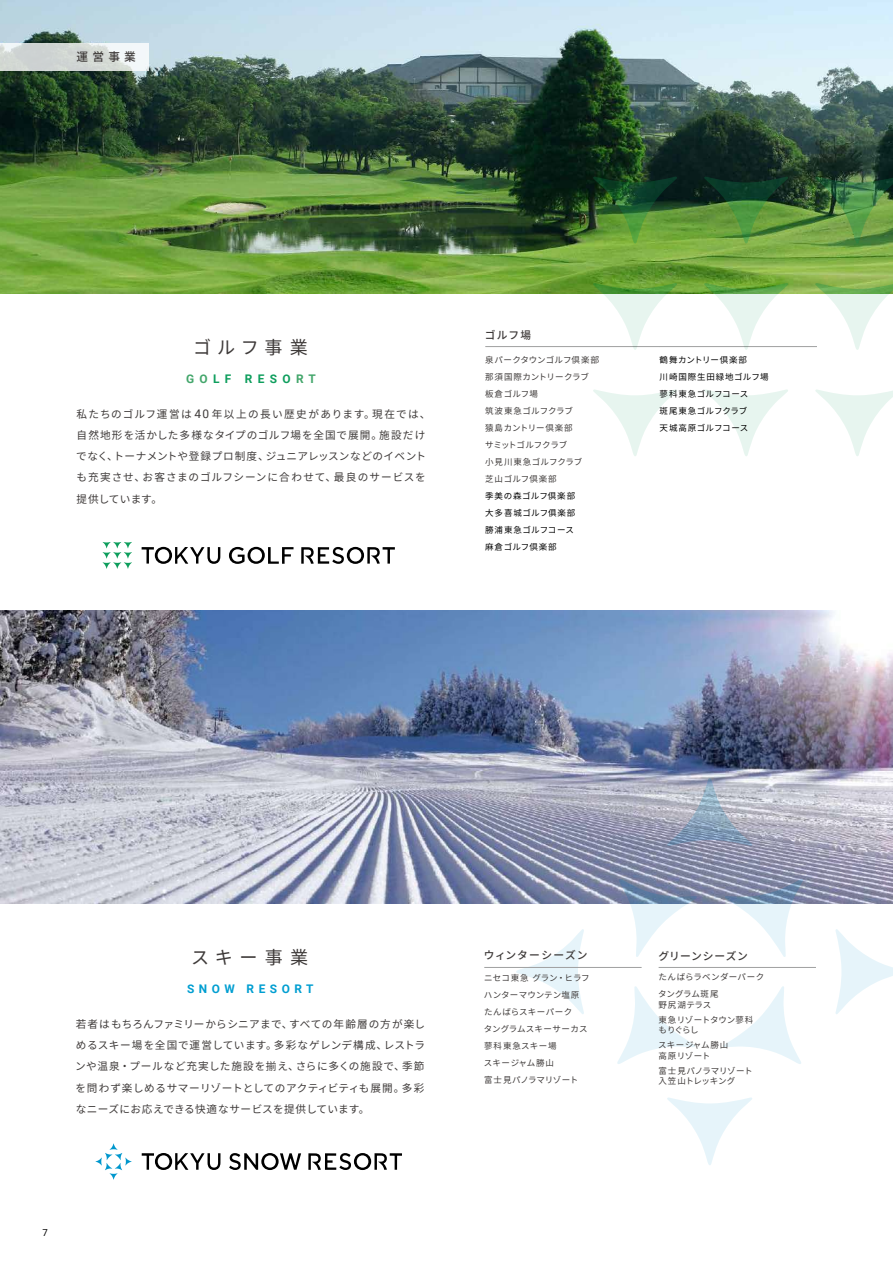
<style>
.page{position:relative;width:893px;height:1263px;background:#fff}
.page>*{position:absolute;margin:0;border:0;box-sizing:border-box;transform-origin:0 0}
.t1{font:18px "Noto Sans CJ Kjp";letter-spacing:.345em;color:#3e3a39}
.t2{font:700 11.85px "Roboto";letter-spacing:.375em;color:#009ed1}
.t3{font:700 11.85px "Roboto";letter-spacing:.445em;color:#0e9e5d}
.t4{font:500 11.7px "Noto Sans CJ Kjp";color:#3e3a39}
.t5{font:500 10.8px "Noto Sans CJ Kjp";letter-spacing:.08em;color:#3e3a39}
.t6{font:500 10.8px "Noto Sans CJ Kjp";letter-spacing:.05em;color:#3e3a39}
.t7{font:10.65px/21.3px "Noto Sans CJ Kjp";letter-spacing:.06em;color:#3e3a39;text-align:justify}
.t8{font:9.6px "Roboto";color:#000}
.t9{font:8.55px/17px "Noto Sans CJ Kjp";letter-spacing:.025em;color:#3e3a39}
.t10{font:8.55px/17px "Noto Sans CJ Kjp";letter-spacing:.06em;color:#000}
.t11{font:8.55px/17px "Noto Sans CJ Kjp";letter-spacing:.05em;color:#3e3a39}
.t12{font:8.55px/14.9px "Noto Sans CJ Kjp";color:#3e3a39}
.t13{font:8.55px/14.9px "Noto Sans CJ Kjp";letter-spacing:-.01em;color:#3e3a39}
.t14{font:8.55px "Noto Sans CJ Kjp";letter-spacing:-.025em;color:#3e3a39}
.s1{color:#43a66b}
.s2{font-family:"Roboto";font-size:11.85px}
.s3{font-size:10.65px}
</style>
<div class="page">
<img style="left:0;top:610px;width:893px;height:294px">
<img style="left:0;top:0;width:893px;height:293px">
<svg style="left:308px;top:1153px;width:94px;height:17px"></svg>
<svg style="left:142px;top:1153px;width:78px;height:17px"></svg>
<svg style="left:229px;top:1153px;width:72px;height:17px"></svg>
<svg style="left:95px;top:1143px;width:37px;height:36px"></svg>
<svg style="left:723px;top:986px;width:78px;height:78px"></svg>
<svg style="left:617px;top:986px;width:78px;height:78px"></svg>
<svg style="left:667px;top:1097px;width:85px;height:68px"></svg>
<svg style="left:516px;top:929px;width:68px;height:85px"></svg>
<svg style="left:835px;top:929px;width:57px;height:85px"></svg>
<svg style="left:619px;top:879px;width:78px;height:78px"></svg>
<svg style="left:724px;top:879px;width:79px;height:78px"></svg>
<svg style="left:666px;top:778px;width:87px;height:68px;background:#a7b1c2"></svg>
<hr style="left:484px;top:967px;width:158px;height:1px;background:#9fa0a0">
<hr style="left:659px;top:967px;width:157px;height:1px;background:#9fa0a0">
<svg style="left:301px;top:547px;width:94px;height:17px"></svg>
<svg style="left:142px;top:547px;width:78px;height:17px"></svg>
<svg style="left:229px;top:547px;width:64px;height:17px"></svg>
<svg style="left:103px;top:542px;width:29px;height:27px"></svg>
<hr style="left:485px;top:346px;width:175px;height:1px;background:#9fa0a0">
<hr style="left:660px;top:346px;width:157px;height:1px;background:#9fa0a0">
<svg style="left:593px;top:389px;width:84px;height:67px"></svg>
<svg style="left:704px;top:389px;width:84px;height:67px"></svg>
<svg style="left:815px;top:389px;width:78px;height:67px"></svg>
<img style="left:592px;top:176px;width:86px;height:68px">
<svg style="left:704px;top:176px;width:85px;height:68px;background:#437334"></svg>
<img style="left:815px;top:176px;width:78px;height:68px">
<svg style="left:592px;top:283px;width:86px;height:67px"></svg>
<svg style="left:704px;top:283px;width:85px;height:67px"></svg>
<svg style="left:815px;top:283px;width:78px;height:67px"></svg>
<svg style="left:0;top:43px;width:149px;height:28px;fill:#d3d8d4"></svg>
<p class="t4" style="left:77px;top:50px;width:61px">運営事業</p>
<h1 class="t1" style="left:193px;top:337px;width:116px">ゴルフ事業</h1>
<p class="t3" style="left:186px;top:370px;width:131px"><span class="s1">GO</span>LF RESO<span class="s1">RT</span></p>
<p class="t7" style="left:76px;top:403px;width:356px;text-align:left">私たちのゴルフ運営は <span class="s2">40</span> 年以上の長い歴史があります。現在では、自然地形を活かした多様なタイプのゴルフ場を全国で展開。施設だけでなく、トーナメントや登録プロ制度、ジュニアレッスンなどのイベントも充実させ、お客さまのゴルフシーンに合わせて、最良のサービスを提供しています。</p>
<p class="t5" style="left:485px;top:329px;width:48px">ゴルフ<span class="s3">場</span></p>
<p class="t9" style="left:485px;top:351px;width:115px">泉パークタウンゴルフ倶楽部那須国際カントリークラブ板倉ゴルフ場<br>筑波東急ゴルフクラブ<br>猿島カントリー倶楽部<br>サミットゴルフクラブ<br>小見川東急ゴルフクラブ<br>芝山ゴルフ倶楽部</p>
<p class="t10" style="left:485px;top:487px;width:92px">季美の森ゴルフ倶楽部大多喜城ゴルフ俱楽部勝浦東急ゴルフコース麻倉ゴルフ倶楽部</p>
<p class="t10" style="left:660px;top:351px;width:110px">鶴舞カントリー倶楽部<br>川崎国際生田緑地ゴルフ場蓼科東急ゴルフコース<br>斑尾東急ゴルフクラブ<br>天城高原ゴルフコース</p>
<h1 class="t1" style="left:191px;top:947px;width:118px">スキー事業</h1>
<p class="t2" style="left:187px;top:980px;width:128px">SNOW RESORT</p>
<p class="t7" style="left:75px;top:1013px;width:352px">若者はもちろんファミリーからシニアまで、すべての年齢層の方が楽しめるスキー場を全国で運営しています。多彩なゲレンデ構成、レストランや温泉・プールなど充実した施設を揃え、さらに多くの施設で、季節を問わず楽しめるサマーリゾートとしてのアクティビティも展開。多彩なニーズにお応えできる快適なサービスを提供しています。</p>
<p class="t8" style="left:43px;top:1226px;width:7px">7</p>
<p class="t5" style="left:484px;top:949px;width:105px">ウィンターシーズン</p>
<p class="t9" style="left:484px;top:970px;width:107px">ニセコ東急グラン・ヒラフハンターマウンテン塩原たんばらスキーパーク<br>タングラムスキーサーカス蓼科東急スキー場<br>スキージャム勝山<br>富士見パノラマリゾート</p>
<p class="t6" style="left:658px;top:950px;width:91px">グリーンシーズン</p>
<p class="t11" style="left:658px;top:969px;width:108px">たんばらラベンダーパークタングラム斑尾</p>
<p class="t9" style="left:659px;top:997px;width:96px;line-height:14.9px">野尻湖テラス<br>東急リゾートタウン蓼科</p>
<p class="t13" style="left:658px;top:1023px;width:72px">もりぐらし<br>スキージャム勝山</p>
<p class="t12" style="left:659px;top:1048px;width:96px">高原リゾート<br>富士見パノラマリゾート</p>
<p class="t14" style="left:659px;top:1076px;width:78px">入笠山トレッキング</p>
</div>
